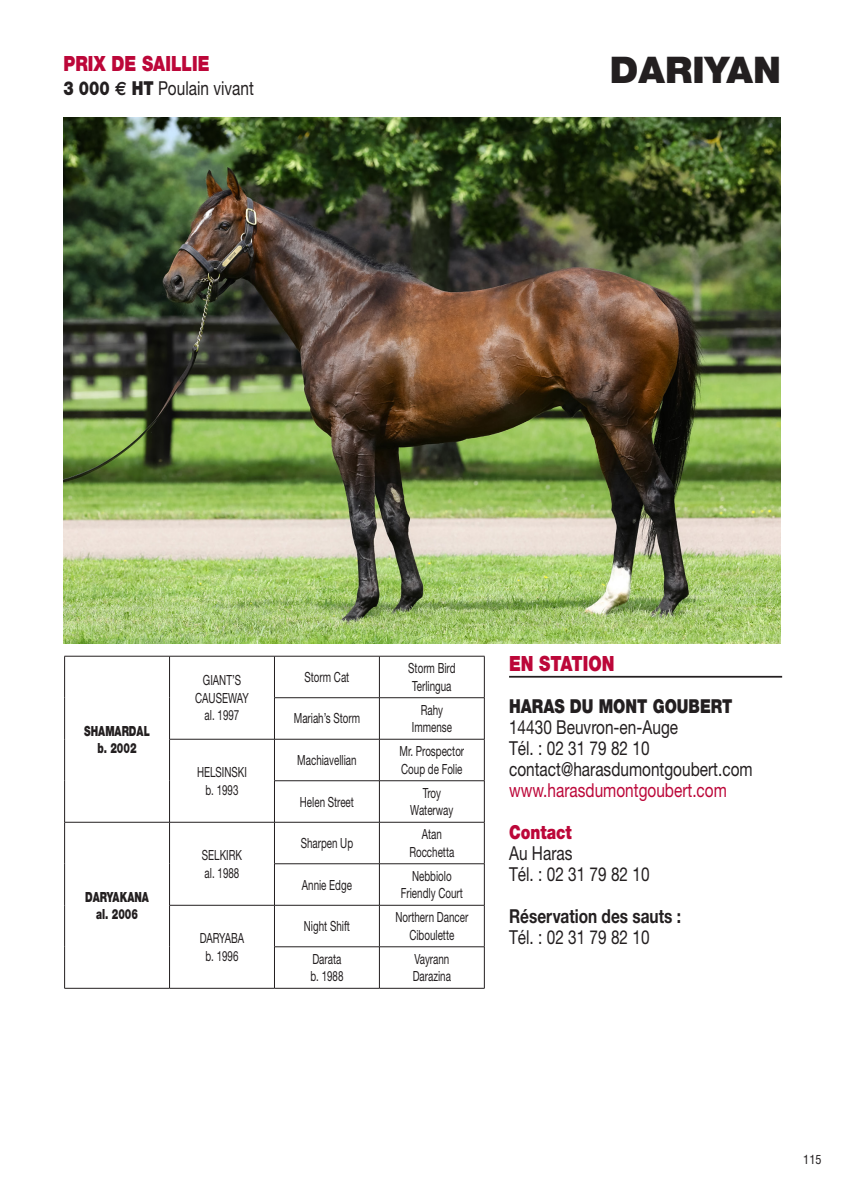
<style>
.page{position:relative;width:844px;height:1191px;background:#fff}
.page>*{position:absolute;margin:0;border:0;box-sizing:border-box;transform-origin:0 0}
.NOM_CHEVAL_DROITE{font:900 36.75px "Helvetica Neue";color:#231f20}
.S3F{font:900 21px "Helvetica Neue";color:#bc0739;scale:.8 1}
.S3I{font:900 21px "Helvetica Neue";color:#bc0739;scale:.8 1}
.Para22{font:19.25px "Helvetica Neue";color:#231f20;scale:.8 1}
.S39{font:19.25px "Helvetica Neue";color:#bc0739;scale:.8 1}
.Para22-2{font:700 19.25px "Helvetica Neue CE";color:#231f20;scale:.8 1}
.S3F-2{font:19.25px "Helvetica Neue";color:#231f20;scale:.8 1}
.Para22-3{font:900 19.25px "Helvetica Neue";color:#231f20;scale:.8 1}
.Para22-4{font:900 19.25px "Helvetica Neue";color:#bc0739;scale:.8 1}
.TAB_GENERAL{font:14px/17.5px "Helvetica Neue";color:#231f20;text-align:center;scale:.7 1}
.Colonne_gauche_nom{font:900 14px "Helvetica Neue";color:#231f20;scale:.7 1}
.t1{font:condensed 12.25px "Helvetica LT Std";color:#231f20}
.s1{font-weight:900}
.s2{font-family:"Euro Sans";font-weight:700}
</style>
<div class="page">
<hr style="left:509px;top:676px;width:273px;height:1px;background:#231f20">
<img style="left:63px;top:117px;width:717px;height:527px">
<hr style="left:64px;top:656px;width:105px;height:1px;background:#231f20">
<hr style="left:64px;top:656px;width:1px;height:41px;background:#231f20">
<hr style="left:64px;top:697px;width:1px;height:42px;background:#231f20">
<hr style="left:64px;top:739px;width:1px;height:41px;background:#231f20">
<hr style="left:64px;top:780px;width:1px;height:42px;background:#231f20">
<hr style="left:169px;top:656px;width:105px;height:1px;background:#231f20">
<hr style="left:169px;top:656px;width:1px;height:41px;background:#231f20">
<hr style="left:169px;top:697px;width:1px;height:42px;background:#231f20">
<hr style="left:274px;top:656px;width:105px;height:1px;background:#231f20">
<hr style="left:274px;top:656px;width:1px;height:41px;background:#231f20">
<hr style="left:379px;top:656px;width:105px;height:1px;background:#231f20">
<hr style="left:379px;top:656px;width:1px;height:41px;background:#231f20">
<hr style="left:484px;top:656px;width:1px;height:41px;background:#231f20">
<hr style="left:274px;top:697px;width:105px;height:1px;background:#231f20">
<hr style="left:274px;top:698px;width:1px;height:41px;background:#231f20">
<hr style="left:379px;top:697px;width:105px;height:1px;background:#231f20">
<hr style="left:379px;top:698px;width:1px;height:41px;background:#231f20">
<hr style="left:484px;top:698px;width:1px;height:41px;background:#231f20">
<hr style="left:169px;top:739px;width:105px;height:1px;background:#231f20">
<hr style="left:169px;top:739px;width:1px;height:41px;background:#231f20">
<hr style="left:169px;top:780px;width:1px;height:42px;background:#231f20">
<hr style="left:274px;top:739px;width:105px;height:1px;background:#231f20">
<hr style="left:274px;top:739px;width:1px;height:41px;background:#231f20">
<hr style="left:379px;top:739px;width:105px;height:1px;background:#231f20">
<hr style="left:379px;top:739px;width:1px;height:41px;background:#231f20">
<hr style="left:484px;top:739px;width:1px;height:41px;background:#231f20">
<hr style="left:274px;top:780px;width:105px;height:1px;background:#231f20">
<hr style="left:274px;top:781px;width:1px;height:41px;background:#231f20">
<hr style="left:379px;top:780px;width:105px;height:1px;background:#231f20">
<hr style="left:379px;top:781px;width:1px;height:41px;background:#231f20">
<hr style="left:484px;top:781px;width:1px;height:41px;background:#231f20">
<hr style="left:64px;top:822px;width:105px;height:1px;background:#231f20">
<hr style="left:64px;top:822px;width:1px;height:41px;background:#231f20">
<hr style="left:64px;top:863px;width:1px;height:42px;background:#231f20">
<hr style="left:64px;top:905px;width:1px;height:41px;background:#231f20">
<hr style="left:64px;top:946px;width:1px;height:42px;background:#231f20">
<hr style="left:64px;top:988px;width:105px;height:1px;background:#231f20">
<hr style="left:169px;top:822px;width:105px;height:1px;background:#231f20">
<hr style="left:169px;top:822px;width:1px;height:41px;background:#231f20">
<hr style="left:169px;top:863px;width:1px;height:42px;background:#231f20">
<hr style="left:274px;top:822px;width:105px;height:1px;background:#231f20">
<hr style="left:274px;top:822px;width:1px;height:41px;background:#231f20">
<hr style="left:379px;top:822px;width:105px;height:1px;background:#231f20">
<hr style="left:379px;top:822px;width:1px;height:41px;background:#231f20">
<hr style="left:484px;top:822px;width:1px;height:41px;background:#231f20">
<hr style="left:274px;top:863px;width:105px;height:1px;background:#231f20">
<hr style="left:274px;top:864px;width:1px;height:41px;background:#231f20">
<hr style="left:379px;top:863px;width:105px;height:1px;background:#231f20">
<hr style="left:379px;top:864px;width:1px;height:41px;background:#231f20">
<hr style="left:484px;top:864px;width:1px;height:41px;background:#231f20">
<hr style="left:169px;top:905px;width:105px;height:1px;background:#231f20">
<hr style="left:169px;top:905px;width:1px;height:41px;background:#231f20">
<hr style="left:169px;top:946px;width:1px;height:42px;background:#231f20">
<hr style="left:169px;top:988px;width:105px;height:1px;background:#231f20">
<hr style="left:274px;top:905px;width:105px;height:1px;background:#231f20">
<hr style="left:274px;top:905px;width:1px;height:41px;background:#231f20">
<hr style="left:379px;top:905px;width:105px;height:1px;background:#231f20">
<hr style="left:379px;top:905px;width:1px;height:41px;background:#231f20">
<hr style="left:484px;top:905px;width:1px;height:41px;background:#231f20">
<hr style="left:274px;top:946px;width:105px;height:1px;background:#231f20">
<hr style="left:274px;top:947px;width:1px;height:41px;background:#231f20">
<hr style="left:379px;top:946px;width:105px;height:1px;background:#231f20">
<hr style="left:379px;top:947px;width:1px;height:41px;background:#231f20">
<hr style="left:484px;top:947px;width:1px;height:41px;background:#231f20">
<hr style="left:274px;top:988px;width:105px;height:1px;background:#231f20">
<hr style="left:379px;top:988px;width:105px;height:1px;background:#231f20">
<p class="S3F" style="left:63px;top:51px;width:184px">PRIX DE SAILLIE</p>
<p class="S3F-2" style="left:63px;top:77px;width:239px"><span class="s1">3 000</span> <span class="s2">€</span> <span class="s1">HT</span> Poulain vivant</p>
<p class="NOM_CHEVAL_DROITE" style="left:609px;top:48px;width:172px">DARIYAN</p>
<p class="Colonne_gauche_nom" style="left:84px;top:722px;width:95px">SHAMARDAL</p>
<p class="Colonne_gauche_nom" style="left:97px;top:740px;width:57px">b. 2002</p>
<p class="Colonne_gauche_nom" style="left:85px;top:888px;width:93px">DARYAKANA</p>
<p class="Colonne_gauche_nom" style="left:96px;top:906px;width:61px">al. 2006</p>
<p class="TAB_GENERAL" style="left:195px;top:671px;width:78px">GIANT’S<br>CAUSEWAY</p>
<p class="TAB_GENERAL" style="left:204px;top:706px;width:51px">al. 1997</p>
<p class="TAB_GENERAL" style="left:197px;top:763px;width:73px">HELSINSKI</p>
<p class="TAB_GENERAL" style="left:205px;top:780px;width:49px">b. 1993</p>
<p class="TAB_GENERAL" style="left:202px;top:846px;width:59px">SELKIRK</p>
<p class="TAB_GENERAL" style="left:204px;top:863px;width:51px">al. 1988</p>
<p class="TAB_GENERAL" style="left:200px;top:929px;width:65px">DARYABA</p>
<p class="TAB_GENERAL" style="left:205px;top:946px;width:49px">b. 1996</p>
<p class="TAB_GENERAL" style="left:304px;top:668px;width:66px">Storm Cat</p>
<p class="TAB_GENERAL" style="left:408px;top:659px;width:69px;text-align:left">Storm Bird<br>Terlingua</p>
<p class="TAB_GENERAL" style="left:294px;top:709px;width:96px">Mariah’s Storm</p>
<p class="TAB_GENERAL" style="left:411px;top:701px;width:59px">Rahy<br>Immense</p>
<p class="TAB_GENERAL" style="left:297px;top:751px;width:86px">Machiavellian</p>
<p class="TAB_GENERAL" style="left:399px;top:742px;width:94px;text-align:left">Mr. Prospector<br>Coup de Folie</p>
<p class="TAB_GENERAL" style="left:300px;top:792px;width:79px">Helen Street</p>
<p class="TAB_GENERAL" style="left:410px;top:784px;width:63px">Troy<br>Waterway</p>
<p class="TAB_GENERAL" style="left:300px;top:834px;width:76px">Sharpen Up</p>
<p class="TAB_GENERAL" style="left:409px;top:825px;width:66px">Atan<br>Rocchetta</p>
<p class="TAB_GENERAL" style="left:302px;top:875px;width:73px">Annie Edge</p>
<p class="TAB_GENERAL" style="left:401px;top:867px;width:90px">Nebbiolo<br>Friendly Court</p>
<p class="TAB_GENERAL" style="left:304px;top:917px;width:67px">Night Shift</p>
<p class="TAB_GENERAL" style="left:395px;top:908px;width:105px">Northern Dancer<br>Ciboulette</p>
<p class="TAB_GENERAL" style="left:312px;top:949px;width:43px">Darata</p>
<p class="TAB_GENERAL" style="left:310px;top:967px;width:49px">b. 1988</p>
<p class="TAB_GENERAL" style="left:412px;top:949px;width:56px;text-align:left">Vayrann<br>Darazina</p>
<p class="S3I" style="left:509px;top:651px;width:133px">EN STATION</p>
<p class="Para22-3" style="left:509px;top:695px;width:280px">HARAS DU MONT GOUBERT</p>
<p class="Para22" style="left:509px;top:716px;width:213px">14430 Beuvron-en-Auge</p>
<p class="Para22" style="left:509px;top:737px;width:177px">Tél. : 02 31 79 82 10</p>
<p class="Para22" style="left:509px;top:758px;width:306px">contact@harasdumontgoubert.com</p>
<p class="S39" style="left:509px;top:779px;width:274px">www.harasdumontgoubert.com</p>
<p class="Para22-4" style="left:509px;top:821px;width:80px">Contact</p>
<p class="Para22" style="left:509px;top:842px;width:81px">Au Haras</p>
<p class="Para22" style="left:509px;top:863px;width:177px">Tél. : 02 31 79 82 10</p>
<p class="Para22-2" style="left:509px;top:904px;width:216px">Réservation des sauts :</p>
<p class="Para22" style="left:509px;top:926px;width:177px">Tél. : 02 31 79 82 10</p>
<p class="t1" style="left:803px;top:1151px;width:20px">115</p>
</div>
